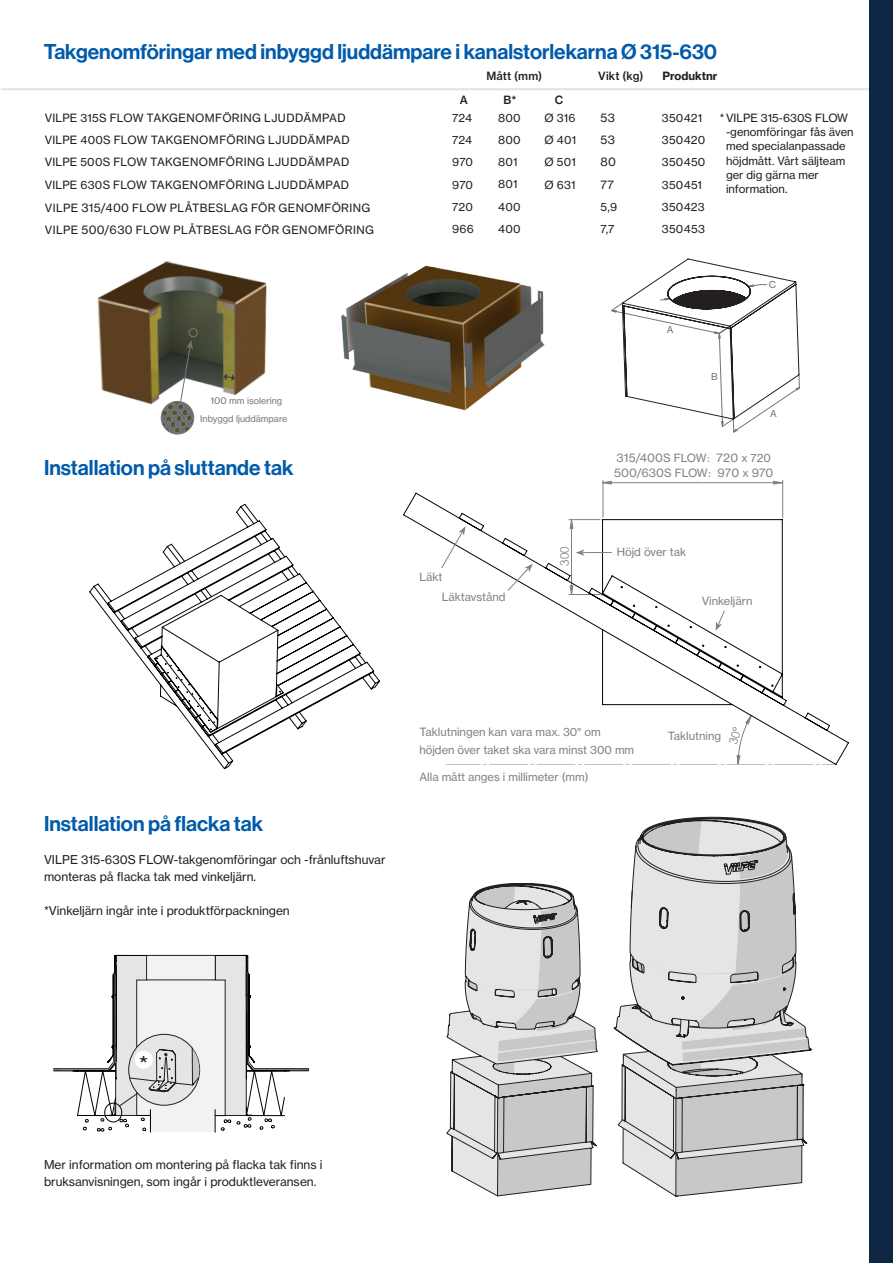
<style>
.page{position:relative;width:893px;height:1263px;background:#fff}
.page>*{position:absolute;margin:0;border:0;box-sizing:border-box;transform-origin:0 0}
.Headline_2{font:21px "N Haas Grotesk DS Pro 65 Md";color:#015aaa}
.t1{font:20.1px "N Haas Grotesk TX Pro 55 Rg";color:#231f20;scale:1.18 1}
.t2{font:12px/17.2px "N Haas Grotesk TX Pro 55 Rg";color:#231f20}
.t3{font:11.7px "Century Gothic";color:#808180}
.Product_text{font:11.25px "N Haas Grotesk TX Pro 55 Rg";letter-spacing:.02em;color:#231f20}
.t4{font:11.25px "N Haas Grotesk TX Pro 55 Rg";color:#808285}
.Product_text-2{font:11.25px/14.2px "N Haas Grotesk TX Pro 55 Rg";color:#231f20}
.t5{font:11.25px "N Haas Grotesk TX Pro 65 Md";letter-spacing:.02em;color:#231f20}
.Taulukoiden_otsikko{font:11.25px "N Haas Grotesk TX Pro 75 Bd";color:#231f20}
.t6{font:9.45px "N Haas Grotesk TX Pro 55 Rg";color:#757679}
.t7{font:9px "N Haas Grotesk TX Pro 55 Rg";color:#757679}
</style>
<div class="page">
<hr style="left:1px;top:88px;width:892px;height:2px;background:#e4e5e7">
<div style="left:870px;top:0;width:23px;height:1263px;background:#0e2843"></div>
<svg style="left:611px;top:259px;width:188px;height:173px"></svg>
<img style="left:341px;top:265px;width:204px;height:146px">
<img style="left:97px;top:261px;width:170px;height:144px">
<svg style="left:223px;top:373px;width:12px;height:8px"></svg>
<svg style="left:161px;top:340px;width:34px;height:93px"></svg>
<div style="left:161px;top:401px;width:33px;height:34px;border:1px solid #7a7a79;border-radius:50%"></div>
<div style="left:189px;top:328px;width:9px;height:9px;border:1px solid #7a7a79;border-radius:50%"></div>
<svg style="left:89px;top:504px;width:291px;height:265px"></svg>
<svg style="left:53px;top:955px;width:256px;height:177px"></svg>
<div style="left:135px;top:1050px;width:18px;height:19px;background:#fff;border-radius:50%"></div>
<hr style="left:782px;top:480px;width:1px;height:37px;background:#808180">
<hr style="left:603px;top:480px;width:1px;height:37px;background:#808180">
<svg style="left:602px;top:481px;width:181px;height:4px"></svg>
<svg style="left:403px;top:492px;width:446px;height:273px"></svg>
<svg style="left:441px;top:526px;width:24px;height:43px"></svg>
<svg style="left:507px;top:564px;width:26px;height:27px"></svg>
<svg style="left:716px;top:610px;width:9px;height:21px"></svg>
<hr style="left:582px;top:552px;width:30px;height:1px;background:#808285">
<svg style="left:570px;top:519px;width:15px;height:76px"></svg>
<svg style="left:446px;top:883px;width:152px;height:313px"></svg>
<svg style="left:614px;top:819px;width:197px;height:377px"></svg>
<svg style="left:446px;top:715px;width:390px;height:50px"></svg>
<p class="Headline_2" style="left:44px;top:39px;width:675px">Takgenomföringar med inbyggd ljuddämpare i kanalstorlekarna Ø 315-630</p>
<p class="t5" style="left:486px;top:69px;width:57px">Mått (mm)</p>
<p class="t5" style="left:598px;top:69px;width:47px">Vikt (kg)</p>
<p class="Taulukoiden_otsikko" style="left:662px;top:69px;width:57px">Produktnr</p>
<p class="Product_text" style="left:45px;top:111px;width:302px">VILPE 315S FLOW TAKGENOMFÖRING LJUDDÄMPAD</p>
<p class="Product_text" style="left:45px;top:133px;width:306px">VILPE 400S FLOW TAKGENOMFÖRING LJUDDÄMPAD</p>
<p class="Product_text" style="left:45px;top:155px;width:306px">VILPE 500S FLOW TAKGENOMFÖRING LJUDDÄMPAD</p>
<p class="Product_text" style="left:45px;top:178px;width:306px">VILPE 630S FLOW TAKGENOMFÖRING LJUDDÄMPAD</p>
<p class="Product_text" style="left:45px;top:201px;width:327px">VILPE 315/400 FLOW PLÅTBESLAG FÖR GENOMFÖRING</p>
<p class="Product_text" style="left:45px;top:223px;width:331px">VILPE 500/630 FLOW PLÅTBESLAG FÖR GENOMFÖRING</p>
<p class="t7" style="left:210px;top:395px;width:73px">100 mm isolering</p>
<p class="t7" style="left:200px;top:413px;width:89px">Inbyggd ljuddämpare</p>
<p class="Headline_2" style="left:44px;top:455px;width:251px">Installation på sluttande tak</p>
<p class="t5" style="left:460px;top:93px;width:10px">A</p>
<p class="Product_text" style="left:452px;top:111px;width:21px">724</p>
<p class="Product_text" style="left:452px;top:133px;width:21px">724</p>
<p class="Product_text" style="left:452px;top:155px;width:22px">970</p>
<p class="Product_text" style="left:452px;top:178px;width:22px">970</p>
<p class="Product_text" style="left:452px;top:200px;width:22px">720</p>
<p class="Product_text" style="left:452px;top:222px;width:23px">966</p>
<p class="t5" style="left:503px;top:93px;width:14px">B*</p>
<p class="Product_text" style="left:498px;top:111px;width:24px">800</p>
<p class="Product_text" style="left:498px;top:133px;width:24px">800</p>
<p class="Product_text" style="left:498px;top:155px;width:21px">801</p>
<p class="Product_text" style="left:498px;top:177px;width:21px">801</p>
<p class="Product_text" style="left:498px;top:200px;width:24px">400</p>
<p class="Product_text" style="left:498px;top:222px;width:24px">400</p>
<p class="t5" style="left:555px;top:93px;width:10px">C</p>
<p class="Product_text" style="left:544px;top:111px;width:33px">Ø 316</p>
<p class="Product_text" style="left:544px;top:133px;width:33px">Ø 401</p>
<p class="Product_text" style="left:544px;top:155px;width:33px">Ø 501</p>
<p class="Product_text" style="left:544px;top:178px;width:33px">Ø 631</p>
<p class="Product_text" style="left:600px;top:111px;width:16px">53</p>
<p class="Product_text" style="left:600px;top:133px;width:16px">53</p>
<p class="Product_text" style="left:600px;top:155px;width:17px">80</p>
<p class="Product_text" style="left:600px;top:178px;width:15px">77</p>
<p class="Product_text" style="left:600px;top:200px;width:18px">5,9</p>
<p class="Product_text" style="left:600px;top:222px;width:16px">7,7</p>
<p class="Product_text" style="left:662px;top:111px;width:42px">350421</p>
<p class="Product_text" style="left:662px;top:133px;width:45px">350420</p>
<p class="Product_text" style="left:662px;top:155px;width:45px">350450</p>
<p class="Product_text" style="left:662px;top:178px;width:42px">350451</p>
<p class="Product_text" style="left:662px;top:200px;width:44px">350423</p>
<p class="Product_text" style="left:662px;top:222px;width:45px">350453</p>
<p class="Product_text-2" style="left:726px;top:111px;width:129px;text-indent:-6px">*VILPE 315-630S FLOW -genomföringar fås även med specialanpassade höjdmått. Vårt säljteam ger dig gärna mer</p>
<p class="Product_text-2" style="left:726px;top:182px;width:63px">information.</p>
<p class="t6" style="left:667px;top:324px;width:8px">A</p>
<p class="t6" style="left:769px;top:278px;width:9px">C</p>
<p class="t6" style="left:711px;top:371px;width:8px">B</p>
<p class="t6" style="left:770px;top:407px;width:8px">A</p>
<p class="t4" style="left:617px;top:451px;width:156px">315/400S FLOW: 720 x 720</p>
<p class="t4" style="left:614px;top:466px;width:161px">500/630S FLOW: 970 x 970</p>
<p class="t3" style="left:681px;top:468px;width:21px">720</p>
<p class="t4" style="left:419px;top:570px;width:24px">Läkt</p>
<p class="t3" style="left:557px;top:566px;width:21px;rotate:-90deg">300</p>
<p class="t4" style="left:617px;top:545px;width:71px">Höjd över tak</p>
<p class="t4" style="left:442px;top:590px;width:65px">Läktavstånd</p>
<p class="t4" style="left:702px;top:594px;width:52px">Vinkeljärn</p>
<p class="Headline_2" style="left:44px;top:812px;width:221px">Installation på flacka tak</p>
<p class="t2" style="left:44px;top:850px;width:343px">VILPE 315-630S FLOW-takgenomföringar och -frånluftshuvar monteras på flacka tak med vinkeljärn.</p>
<p class="t2" style="left:44px;top:902px;width:247px">*Vinkeljärn ingår inte i produktförpackningen</p>
<p class="t4" style="left:419px;top:725px;width:183px">Taklutningen kan vara max. 30° om</p>
<p class="t4" style="left:419px;top:743px;width:216px">höjden över taket ska vara minst 300 mm</p>
<p class="t4" style="left:419px;top:770px;width:171px">Alla mått anges i millimeter (mm)</p>
<p class="t4" style="left:668px;top:729px;width:55px">Taklutning</p>
<p class="t1" style="left:139px;top:1051px;width:10px">*</p>
<p class="t2" style="left:44px;top:1156px;width:280px">Mer information om montering på flacka tak finns i bruksanvisningen, som ingår i produktleveransen.</p>
</div>
